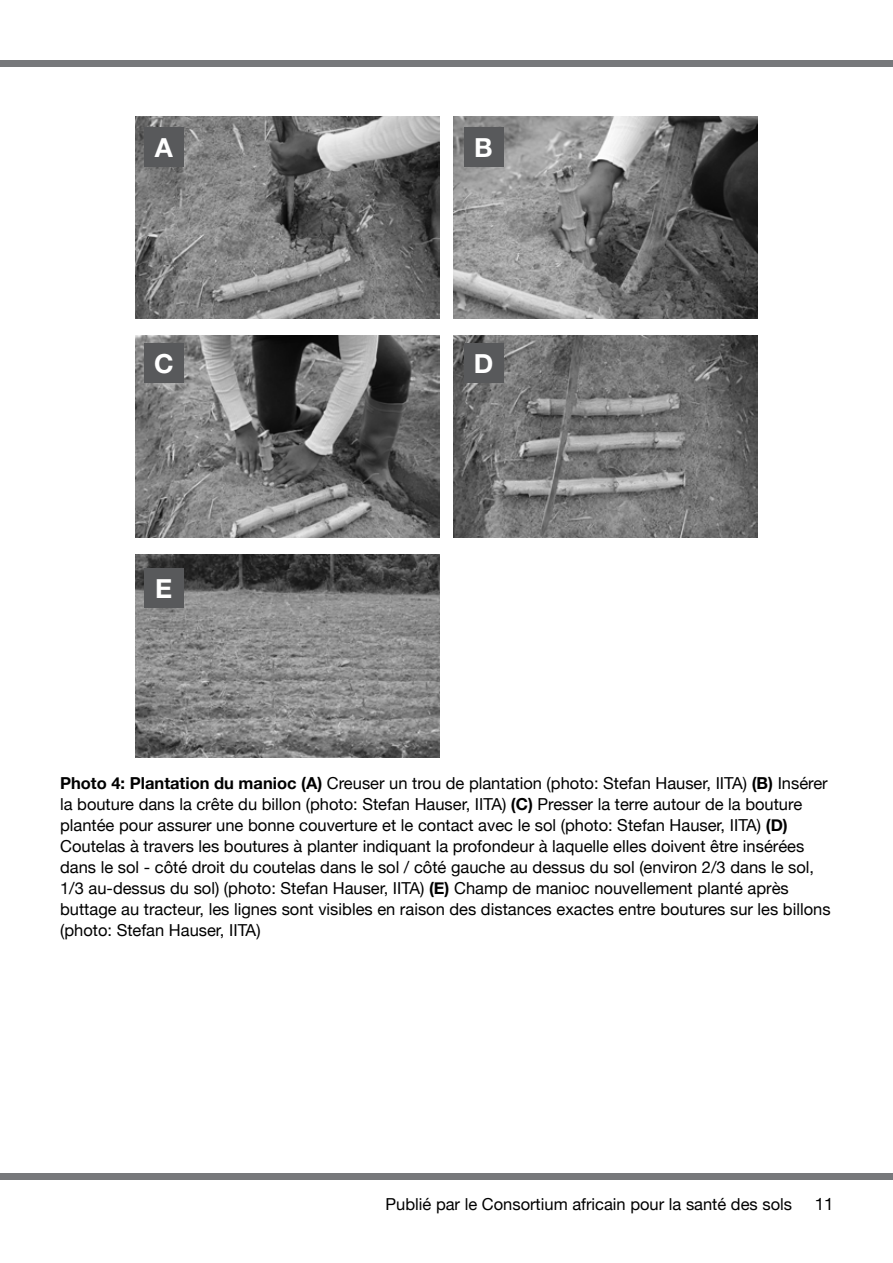
<style>
.page{position:relative;width:893px;height:1263px;background:#fff}
.page>*{position:absolute;margin:0;border:0;box-sizing:border-box;transform-origin:0 0}
.t1{font:700 26.4px "Helvetica Neue LT Std";color:#fff}
.t2{font:17.1px "Helvetica Neue";color:#000}
.t3{font:16.5px/21px "Helvetica Neue";color:#000}
.s1{font-weight:700}
</style>
<div class="page">
<div style="left:0;top:61px;width:893px;height:6px;background:#77787b"></div>
<div style="left:0;top:1173px;width:893px;height:6px;background:#77787b"></div>
<img style="left:136px;top:116px;width:303px;height:202px">
<img style="left:454px;top:116px;width:303px;height:202px">
<img style="left:136px;top:336px;width:303px;height:202px">
<img style="left:454px;top:336px;width:303px;height:202px">
<img style="left:136px;top:555px;width:303px;height:202px">
<div style="left:144px;top:127px;width:40px;height:40px;background:#58595b"></div>
<div style="left:464px;top:127px;width:40px;height:40px;background:#58595b"></div>
<div style="left:144px;top:343px;width:40px;height:40px;background:#58595b"></div>
<div style="left:464px;top:343px;width:40px;height:40px;background:#58595b"></div>
<div style="left:144px;top:568px;width:40px;height:40px;background:#58595b"></div>
<h1 class="t1" style="left:155px;top:131px;width:20px">A</h1>
<h1 class="t1" style="left:474px;top:131px;width:20px">B</h1>
<h1 class="t1" style="left:154px;top:347px;width:21px">C</h1>
<h1 class="t1" style="left:474px;top:347px;width:21px">D</h1>
<h1 class="t1" style="left:155px;top:572px;width:19px">E</h1>
<p class="t3" style="left:60px;top:773px;width:772px"><span class="s1">Photo 4: Plantation du manioc (A)</span> Creuser un trou de plantation (photo: Stefan Hauser, IITA) <span class="s1">(B)</span> Insérer la bouture dans la crête du billon (photo: Stefan Hauser, IITA) <span class="s1">(C)</span> Presser la terre autour de la bouture plantée pour assurer une bonne couverture et le contact avec le sol (photo: Stefan Hauser, IITA) <span class="s1">(D)<br></span>Coutelas à travers les boutures à planter indiquant la profondeur à laquelle elles doivent être insérées dans le sol - côté droit du coutelas dans le sol / côté gauche au dessus du sol (environ 2/3 dans le sol, 1/3 au-dessus du sol) (photo: Stefan Hauser, IITA) <span class="s1">(E)</span> Champ de manioc nouvellement planté après buttage au tracteur, les lignes sont visibles en raison des distances exactes entre boutures sur les billons (photo: Stefan Hauser, IITA)</p>
<p class="t3" style="left:386px;top:1193px;width:408px">Publié par le Consortium africain pour la santé des sols</p>
<p class="t2" style="left:815px;top:1193px;width:20px">11</p>
</div>
